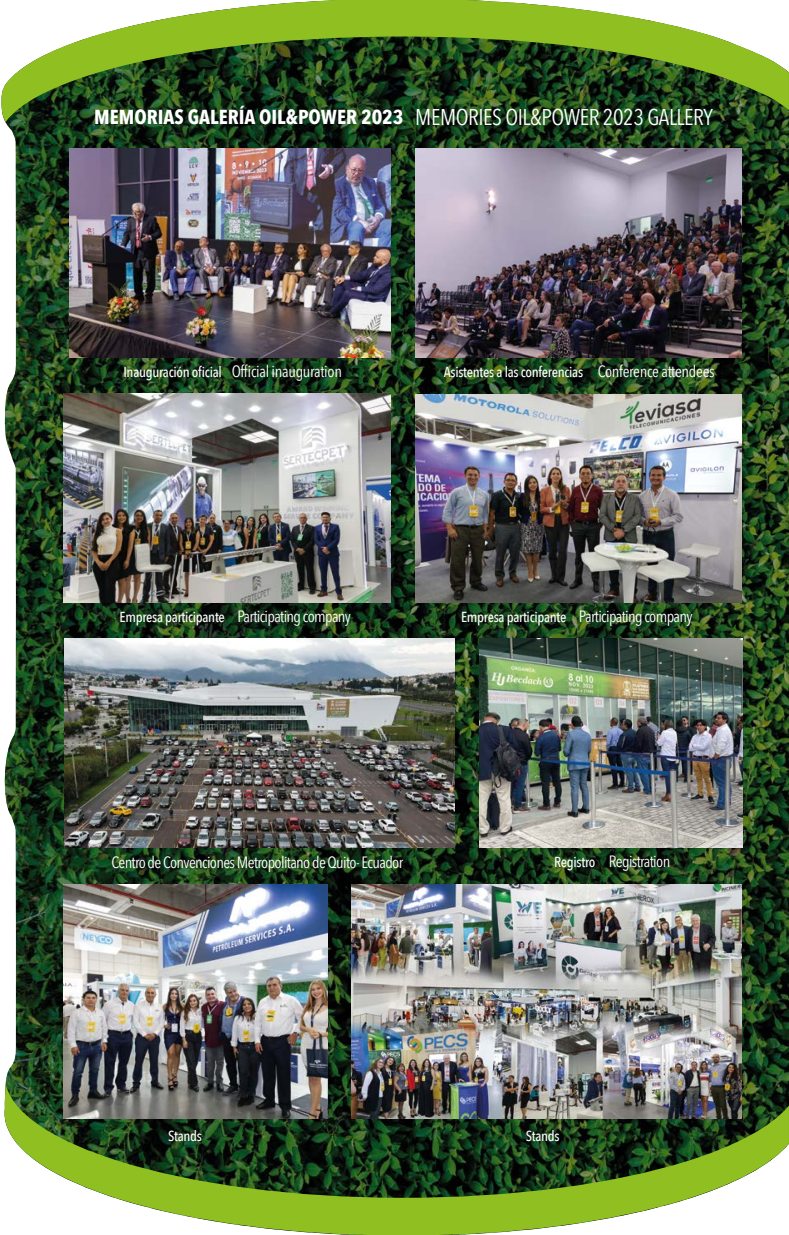
<style>
.page{position:relative;width:789px;height:1235px;background:#fff}
.page>*{position:absolute;margin:0;border:0;box-sizing:border-box;transform-origin:0 0}
.t1{font:700 20.25px "Avenir Next Condensed";color:#fff}
.t2{font:16.2px "Avenir Next Condensed";letter-spacing:-.04em;color:#fff}
.t3{font:16.2px "Avenir Next Condensed";letter-spacing:-.02em;color:#fff}
.t4{font:500 14.55px "Avenir Next Condensed";letter-spacing:-.02em;color:#fff}
.s1{font-weight:400;font-size:22.65px}
.s2{font-weight:500;font-size:14.55px}
.s3{font-weight:400;font-size:16.2px}
</style>
<div class="page">
<img style="left:4px;top:71px;width:785px;height:1074px">
<img style="left:70px;top:149px;width:320px;height:208px">
<img style="left:415px;top:149px;width:326px;height:208px">
<img style="left:64px;top:394px;width:326px;height:208px">
<img style="left:415px;top:394px;width:326px;height:208px">
<img style="left:352px;top:884px;width:389px;height:200px">
<img style="left:64px;top:884px;width:263px;height:200px">
<img style="left:64px;top:639px;width:390px;height:208px">
<img style="left:479px;top:639px;width:263px;height:208px">
<img style="left:1px;top:0;width:787px;height:122px">
<img style="left:5px;top:1084px;width:783px;height:151px">
<p class="t1" style="left:94px;top:105px;width:620px">MEMORIAS GALERÍA OIL&amp;POWER 2023 <span class="s1">MEMORIES OIL&amp;POWER 2023 GALLERY</span></p>
<p class="t3" style="left:123px;top:357px;width:220px"><span class="s2">Inauguración oficial</span> Official inauguration</p>
<p class="t4" style="left:443px;top:363px;width:272px">Asistentes a las conferencias <span class="s3">Conference attendees</span></p>
<p class="t2" style="left:119px;top:603px;width:233px"><span class="s2">Empresa participante</span> Participating company</p>
<p class="t2" style="left:461px;top:603px;width:233px"><span class="s2">Empresa participante</span> Participating company</p>
<p class="t2" style="left:111px;top:848px;width:293px">Centro de Convenciones Metropolitano de Quito- Ecuador</p>
<p class="t2" style="left:554px;top:847px;width:118px"><span class="s2">Registro</span> Registration</p>
<p class="t4" style="left:168px;top:1127px;width:35px">Stands</p>
<p class="t4" style="left:526px;top:1127px;width:35px">Stands</p>
</div>
